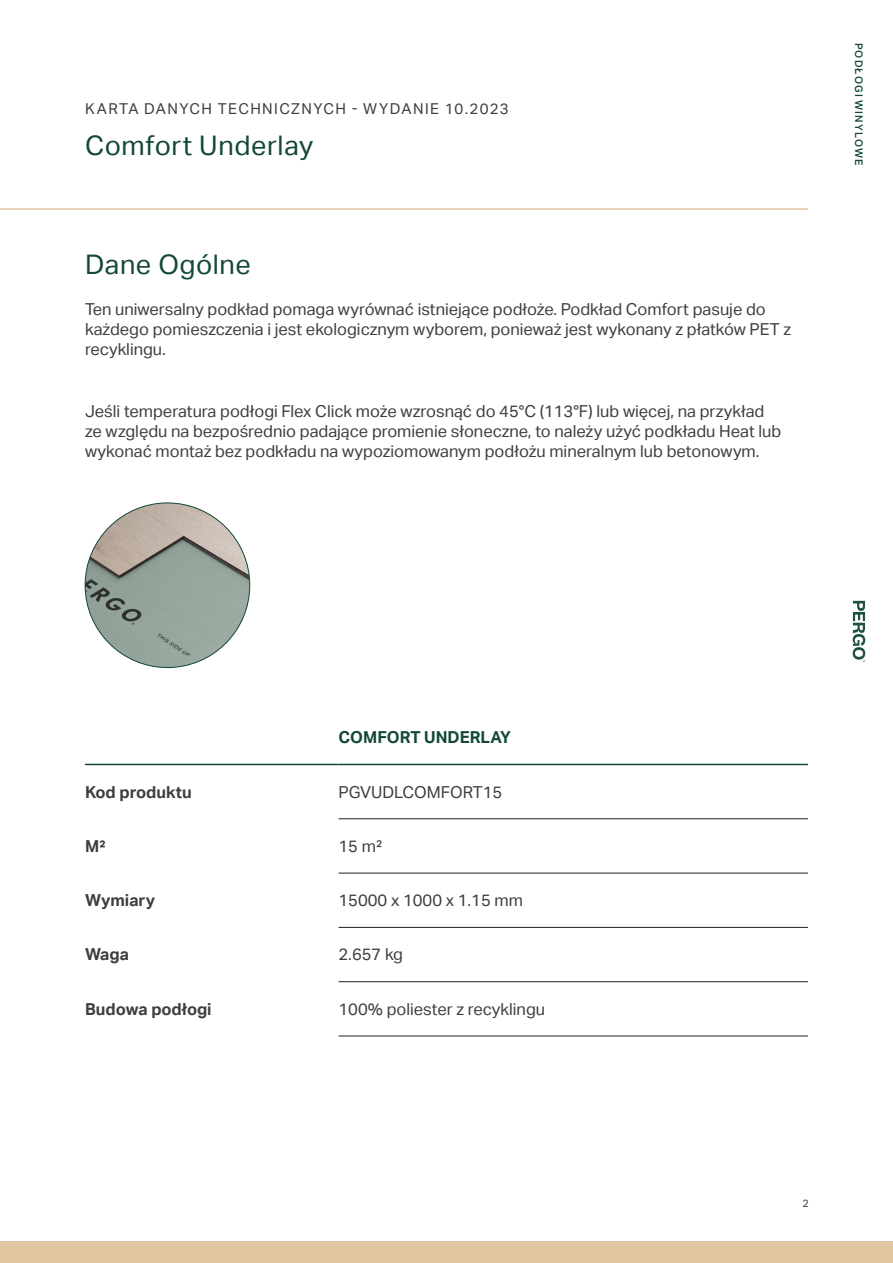
<style>
.page{position:relative;width:893px;height:1263px;background:#fff}
.page>*{position:absolute;margin:0;border:0;box-sizing:border-box;transform-origin:0 0}
.Product{font:27px "Aktiv Grotesk";letter-spacing:.02em;color:#134838}
.BodyText{font:16.5px/19.8px "Aktiv Grotesk";color:#3e3e3f}
.Column-First{font:700 16.5px "Aktiv Grotesk";color:#3e3e3f}
.Row-Header{font:700 16.5px "Aktiv Grotesk";color:#134838}
.TDS{font:15px "Aktiv Grotesk";letter-spacing:.09em;color:#3e3e3f}
.Range{font:500 10.5px "Aktiv Grotesk";letter-spacing:.11em;color:#134838}
.t1{font:10.5px "Aktiv Grotesk";color:#3e3e3f}
</style>
<div class="page">
<div style="left:0;top:1242px;width:893px;height:21px;background:#e1c4a0"></div>
<hr style="left:0;top:208px;width:808px;height:2px;background:#e1c4a0">
<svg style="left:853px;top:601px;width:12px;height:61px"></svg>
<img style="left:85px;top:503px;width:165px;height:165px;border-radius:82px">
<hr style="left:339px;top:818px;width:469px;height:1px;background:#231f20">
<hr style="left:339px;top:873px;width:469px;height:1px;background:#231f20">
<hr style="left:339px;top:927px;width:469px;height:1px;background:#231f20">
<hr style="left:339px;top:981px;width:469px;height:1px;background:#231f20">
<hr style="left:339px;top:1036px;width:469px;height:1px;background:#231f20">
<hr style="left:339px;top:764px;width:469px;height:1px;background:#134838">
<hr style="left:85px;top:764px;width:254px;height:1px;background:#134838">
<p class="TDS" style="left:85px;top:100px;width:425px">KARTA DANYCH TECHNICZNYCH - WYDANIE 10.2023</p>
<p class="Product" style="left:85px;top:130px;width:230px">Comfort Underlay</p>
<p class="Product" style="left:85px;top:249px;width:167px">Dane Ogólne</p>
<p class="BodyText" style="left:85px;top:300px;width:708px">Ten uniwersalny podkład pomaga wyrównać istniejące podłoże. Podkład Comfort pasuje do każdego pomieszczenia i jest ekologicznym wyborem, ponieważ jest wykonany z płatków PET z recyklingu.</p>
<p class="BodyText" style="left:85px;top:402px;width:698px">Jeśli temperatura podłogi Flex Click może wzrosnąć do 45°C (113°F) lub więcej, na przykład ze względu na bezpośrednio padające promienie słoneczne, to należy użyć podkładu Heat lub wykonać montaż bez podkładu na wypoziomowanym podłożu mineralnym lub betonowym.</p>
<p class="Range" style="left:865px;top:43px;width:124px;rotate:90deg">PODŁOGI WINYLOWE</p>
<p class="Row-Header" style="left:339px;top:728px;width:174px">COMFORT UNDERLAY</p>
<p class="Column-First" style="left:85px;top:782px;width:108px">Kod produktu</p>
<p class="BodyText" style="left:339px;top:782px;width:165px">PGVUDLCOMFORT15</p>
<p class="Column-First" style="left:85px;top:836px;width:22px">M²</p>
<p class="BodyText" style="left:339px;top:836px;width:46px">15 m²</p>
<p class="Column-First" style="left:85px;top:891px;width:72px">Wymiary</p>
<p class="BodyText" style="left:339px;top:890px;width:186px">15000 x 1000 x 1.15 mm</p>
<p class="Column-First" style="left:85px;top:945px;width:46px">Waga</p>
<p class="BodyText" style="left:339px;top:945px;width:66px">2.657 kg</p>
<p class="Column-First" style="left:85px;top:999px;width:128px">Budowa podłogi</p>
<p class="BodyText" style="left:339px;top:999px;width:208px">100% poliester z recyklingu</p>
<p class="t1" style="left:802px;top:1197px;width:8px">2</p>
</div>
